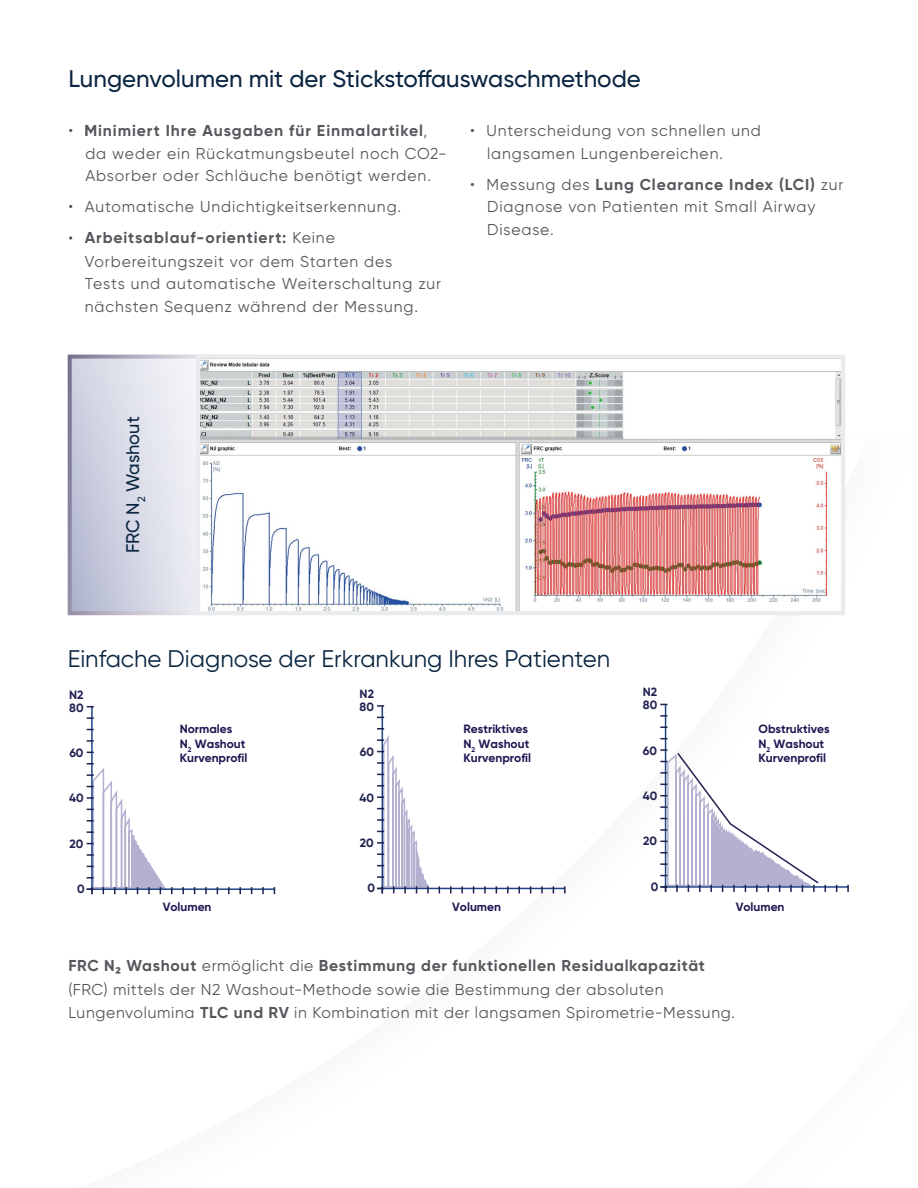
<style>
.page{position:relative;width:918px;height:1188px;background:#fff}
.page>*{position:absolute;margin:0;border:0;box-sizing:border-box;transform-origin:0 0}
.t1{font:500 24px "Gilroy";color:#0b2541}
.t2{font:24px "Gilroy";color:#0b2641}
.t3{font:500 18.3px "Gilroy";color:#0b2641}
.t4{font:15.75px/22.5px "Gilroy";letter-spacing:.05em;color:#55575c}
.t5{font:700 15.75px "Gilroy";letter-spacing:.06em;color:#55575c}
.t6{font:700 12px/14.2px "Gilroy";color:#1e1752}
.t7{font:700 12px "Gilroy";color:#1f2151}
.s1{font-weight:400}
.s2{font-weight:700}
</style>
<div class="page">
<svg style="left:73px;top:360px;width:123px;height:250px;background:#d8dbe7"></svg>
<div style="left:68px;top:355px;width:274px;height:260px;border:4px solid #fff"></div>
<img style="left:201px;top:360px;width:639px;height:250px">
<div style="left:196px;top:355px;width:649px;height:260px;border:4px solid #eaebec"></div>
<hr style="left:91px;top:706px;width:2px;height:188px;background:#1f4388">
<hr style="left:87px;top:888px;width:187px;height:2px;background:#1f4388">
<svg style="left:182px;top:887px;width:2px;height:7px"></svg>
<svg style="left:205px;top:887px;width:2px;height:7px"></svg>
<svg style="left:228px;top:887px;width:2px;height:7px"></svg>
<svg style="left:239px;top:887px;width:2px;height:7px"></svg>
<svg style="left:262px;top:887px;width:2px;height:7px"></svg>
<svg style="left:87px;top:763px;width:86px;height:131px"></svg>
<svg style="left:87px;top:740px;width:7px;height:2px"></svg>
<svg style="left:87px;top:717px;width:7px;height:2px"></svg>
<hr style="left:382px;top:705px;width:1px;height:188px;background:#1f4388">
<hr style="left:377px;top:888px;width:188px;height:1px;background:#1f4388">
<svg style="left:450px;top:886px;width:2px;height:7px"></svg>
<svg style="left:461px;top:886px;width:2px;height:7px"></svg>
<svg style="left:484px;top:886px;width:2px;height:7px"></svg>
<svg style="left:507px;top:886px;width:2px;height:7px"></svg>
<svg style="left:518px;top:886px;width:2px;height:7px"></svg>
<svg style="left:541px;top:886px;width:2px;height:7px"></svg>
<svg style="left:564px;top:886px;width:2px;height:7px"></svg>
<svg style="left:377px;top:728px;width:52px;height:165px"></svg>
<svg style="left:377px;top:705px;width:7px;height:2px"></svg>
<hr style="left:665px;top:704px;width:1px;height:188px;background:#1f4388">
<hr style="left:660px;top:886px;width:188px;height:2px;background:#1f4388">
<svg style="left:847px;top:885px;width:2px;height:7px"></svg>
<svg style="left:660px;top:749px;width:166px;height:143px"></svg>
<svg style="left:660px;top:715px;width:7px;height:2px"></svg>
<svg style="left:69px;top:236px;width:3px;height:4px"></svg>
<h1 class="t1" style="left:68px;top:64px;width:574px">Lungenvolumen mit der Stickstoffauswaschmethode</h1>
<p class="t5" style="left:68px;top:121px;width:360px"><span class="s1">•</span> Minimiert Ihre Ausgaben für Einmalartikel<span class="s1">,</span></p>
<p class="t4" style="left:487px;top:120px;width:275px;text-indent:-17px">• Unterscheidung von schnellen und langsamen Lungenbereichen.</p>
<p class="t4" style="left:487px;top:173px;width:358px;text-indent:-17px">• Messung des <span class="s2">Lung Clearance Index (LCI)</span> zur<br>Diagnose von Patienten mit Small Airway<br>Disease.</p>
<p class="t4" style="left:85px;top:120px;width:363px">i<br>da weder ein Rückatmungsbeutel noch CO2-<br>Absorber oder Schläuche benötigt werden.</p>
<p class="t4" style="left:85px;top:191px;width:318px;line-height:31px;text-indent:-17px">• Automatische Undichtigkeitserkennung.<br><span class="s2">Arbeitsablauf-orientiert:</span> Keine</p>
<p class="t4" style="left:85px;top:250px;width:358px">Vorbereitungszeit vor dem Starten des<br>Tests und automatische Weiterschaltung zur nächsten Sequenz während der Messung.</p>
<p class="t3" style="left:121px;top:553px;width:138px;rotate:-90deg">FRC N<sub>2</sub> Washout</p>
<h1 class="t2" style="left:68px;top:644px;width:544px">Einfache Diagnose der Erkrankung Ihres Patienten</h1>
<p class="t7" style="left:69px;top:687px;width:16px">N2</p>
<p class="t7" style="left:360px;top:686px;width:16px">N2</p>
<p class="t7" style="left:643px;top:685px;width:16px">N2</p>
<p class="t7" style="left:69px;top:700px;width:16px">80</p>
<p class="t7" style="left:360px;top:699px;width:16px">80</p>
<p class="t7" style="left:643px;top:698px;width:16px">80</p>
<p class="t7" style="left:69px;top:745px;width:16px">60</p>
<p class="t6" style="left:180px;top:722px;width:69px">Normales<br>N<sub>2</sub> Washout<br>Kurvenprofil</p>
<p class="t7" style="left:360px;top:744px;width:16px">60</p>
<p class="t6" style="left:464px;top:722px;width:69px">Restriktives<br>N<sub>2</sub> Washout<br>Kurvenprofil</p>
<p class="t7" style="left:643px;top:743px;width:16px">60</p>
<p class="t6" style="left:758px;top:722px;width:73px">Obstruktives<br>N<sub>2</sub> Washout<br>Kurvenprofil</p>
<p class="t7" style="left:69px;top:791px;width:16px">40</p>
<p class="t7" style="left:70px;top:836px;width:15px">20</p>
<p class="t7" style="left:360px;top:790px;width:16px">40</p>
<p class="t7" style="left:360px;top:835px;width:15px">20</p>
<p class="t7" style="left:643px;top:788px;width:16px">40</p>
<p class="t7" style="left:643px;top:834px;width:15px">20</p>
<p class="t7" style="left:77px;top:881px;width:9px">0</p>
<p class="t7" style="left:368px;top:881px;width:9px">0</p>
<p class="t7" style="left:651px;top:879px;width:9px">0</p>
<p class="t6" style="left:163px;top:900px;width:50px">Volumen</p>
<p class="t6" style="left:452px;top:900px;width:50px">Volumen</p>
<p class="t6" style="left:736px;top:900px;width:50px">Volumen</p>
<p class="t4" style="left:68px;top:954px;width:668px;line-height:23.2px"><span class="s2">FRC N2 Washout</span> ermöglicht die <span class="s2">Bestimmung der funktionellen Residualkapazität </span>(FRC) mittels der N2 Washout-Methode sowie die Bestimmung der absoluten<br>Lungenvolumina <span class="s2">TLC und RV</span> in Kombination mit der langsamen Spirometrie-Messung.</p>
</div>
